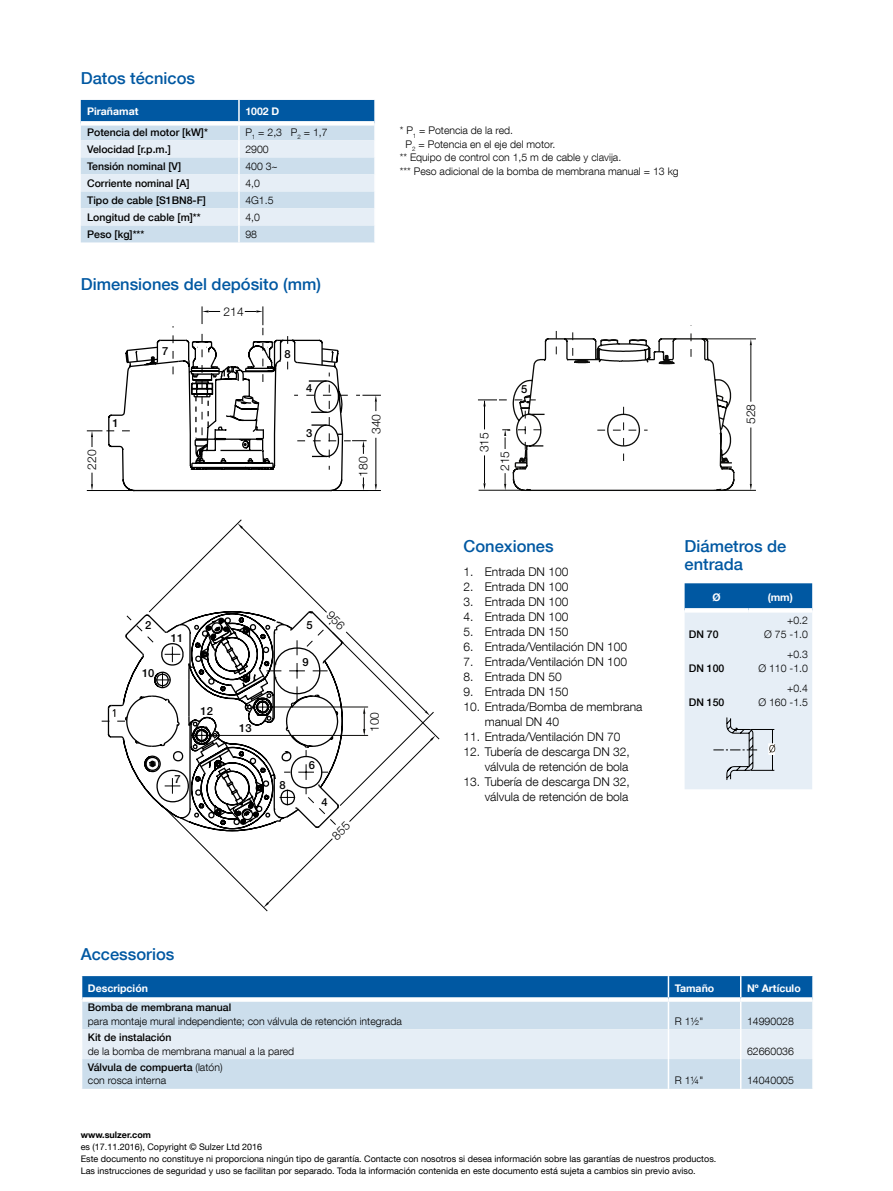
<style>
.page{position:relative;width:893px;height:1191px;background:#fff}
.page>*{position:absolute;margin:0;border:0;box-sizing:border-box;transform-origin:0 0}
.t1{font:500 16.5px/18px "Helvetica Neue LT Com";color:#0058a2}
.t2{font:300 12px/15px "Helvetica Neue LT Com";color:#000}
.t3{font:500 11.25px "Helvetica Neue LT Com";color:#000}
.t4{font:300 10.5px/13.5px "Helvetica Neue LT Com";color:#000;text-align:right}
.t5{font:500 10.5px "Helvetica Neue LT Com";color:#000}
.t6{font:700 10.5px "Helvetica Neue LT Com";color:#fff}
.t7{font:9px/12px "Helvetica Neue LT Com";color:#000}
.t8{font:700 9px "Helvetica Neue LT Com";color:#000}
.s1{font-weight:500}
</style>
<div class="page">
<svg style="left:81px;top:100px;width:294px;height:142px;background:#b7d0e4"></svg>
<hr style="left:238px;top:100px;width:2px;height:21px;background:#fff">
<hr style="left:374px;top:100px;width:2px;height:23px;background:#fff">
<div style="left:81px;top:121px;width:158px;height:5px;background:#fff"></div>
<div style="left:239px;top:121px;width:135px;height:5px;background:#fff"></div>
<svg style="left:81px;top:976px;width:732px;height:112px;background:#acc9e0"></svg>
<hr style="left:812px;top:1059px;width:2px;height:29px;background:#fff">
<svg style="left:82px;top:997px;width:586px;height:4px"></svg>
<svg style="left:668px;top:997px;width:73px;height:4px"></svg>
<svg style="left:741px;top:997px;width:71px;height:4px"></svg>
<svg style="left:87px;top:306px;width:294px;height:186px"></svg>
<svg style="left:750px;top:484px;width:2px;height:6px"></svg>
<svg style="left:750px;top:339px;width:2px;height:6px"></svg>
<hr style="left:751px;top:345px;width:1px;height:57px;background:#0c0c0a">
<hr style="left:751px;top:427px;width:1px;height:57px;background:#0c0c0a">
<hr style="left:704px;top:338px;width:52px;height:1px;background:#0c0c0a">
<hr style="left:714px;top:490px;width:42px;height:1px;background:#0c0c0a">
<svg style="left:478px;top:325px;width:257px;height:166px"></svg>
<svg style="left:150px;top:519px;width:175px;height:91px"></svg>
<svg style="left:196px;top:636px;width:244px;height:275px"></svg>
<svg style="left:685px;top:583px;width:127px;height:206px;background:#c7d8e8"></svg>
<svg style="left:101px;top:610px;width:250px;height:230px"></svg>
<h1 class="t1" style="left:81px;top:69px;width:116px">Datos técnicos</h1>
<p class="t6" style="left:87px;top:105px;width:53px">Pirañamat</p>
<p class="t6" style="left:245px;top:105px;width:36px">1002 D</p>
<p class="t5" style="left:87px;top:126px;width:122px">Potencia del motor [kW]*</p>
<p class="t4" style="left:245px;top:125px;width:84px">P<sub>1</sub> = 2,3 P<sub>2</sub> = 1,7</p>
<p class="t5" style="left:87px;top:143px;width:85px">Velocidad [r.p.m.]</p>
<p class="t4" style="left:245px;top:142px;width:25px">2900</p>
<p class="t5" style="left:87px;top:160px;width:95px">Tensión nominal [V]</p>
<p class="t4" style="left:245px;top:159px;width:34px">400 3~</p>
<p class="t5" style="left:87px;top:177px;width:104px">Corriente nominal [A]</p>
<p class="t4" style="left:245px;top:176px;width:16px">4,0</p>
<p class="t5" style="left:87px;top:194px;width:120px">Tipo de cable [S1BN8-F]</p>
<p class="t4" style="left:245px;top:193px;width:30px">4G1.5</p>
<p class="t5" style="left:87px;top:211px;width:115px">Longitud de cable [m]**</p>
<p class="t4" style="left:245px;top:210px;width:16px">4,0</p>
<p class="t5" style="left:87px;top:228px;width:59px">Peso [kg]***</p>
<p class="t4" style="left:245px;top:227px;width:13px">98</p>
<h1 class="t1" style="left:81px;top:275px;width:242px">Dimensiones del depósito (mm)</h1>
<p class="t2" style="left:224px;top:304px;width:22px">214</p>
<p class="t2" style="left:84px;top:469px;width:22px;rotate:-90deg">220</p>
<p class="t3" style="left:113px;top:416px;width:8px">1</p>
<p class="t3" style="left:162px;top:344px;width:8px">7</p>
<p class="t3" style="left:284px;top:347px;width:8px">8</p>
<p class="t3" style="left:306px;top:381px;width:8px">4</p>
<p class="t3" style="left:306px;top:426px;width:8px">3</p>
<p class="t3" style="left:145px;top:618px;width:8px">2</p>
<p class="t3" style="left:306px;top:618px;width:8px">5</p>
<p class="t3" style="left:302px;top:655px;width:8px">9</p>
<p class="t3" style="left:171px;top:631px;width:14px">11</p>
<p class="t3" style="left:142px;top:666px;width:14px">10</p>
<p class="t3" style="left:201px;top:704px;width:14px">12</p>
<p class="t3" style="left:175px;top:772px;width:8px">7</p>
<p class="t3" style="left:239px;top:721px;width:14px">13</p>
<p class="t3" style="left:279px;top:778px;width:8px">8</p>
<p class="t3" style="left:309px;top:758px;width:8px">6</p>
<p class="t3" style="left:321px;top:795px;width:8px">4</p>
<p class="t4" style="left:400px;top:123px;width:115px">* P<sub>1</sub> = Potencia de la red.</p>
<p class="t4" style="left:406px;top:137px;width:151px">P<sub>2</sub> = Potencia en el eje del motor.</p>
<p class="t4" style="left:400px;top:150px;width:223px">** Equipo de control con 1,5 m de cable y clavija.</p>
<p class="t4" style="left:400px;top:164px;width:281px">*** Peso adicional de la bomba de membrana manual = 13 kg</p>
<p class="t2" style="left:368px;top:434px;width:22px;rotate:-90deg">340</p>
<p class="t2" style="left:355px;top:477px;width:22px;rotate:-90deg">180</p>
<p class="t2" style="left:367px;top:732px;width:22px;rotate:-90deg">100</p>
<p class="t3" style="left:521px;top:382px;width:8px">5</p>
<p class="t2" style="left:474px;top:471px;width:40px;line-height:20.5px;text-indent:19px;rotate:-90deg">315<br>215</p>
<h1 class="t1" style="left:463px;top:536px;width:92px">Conexiones</h1>
<p class="t2" style="left:463px;top:564px;width:106px">1. Entrada DN 100</p>
<p class="t2" style="left:463px;top:579px;width:106px">2. Entrada DN 100</p>
<p class="t2" style="left:463px;top:594px;width:106px">3. Entrada DN 100</p>
<p class="t2" style="left:463px;top:609px;width:106px">4. Entrada DN 100</p>
<p class="t2" style="left:463px;top:624px;width:106px">5. Entrada DN 150</p>
<p class="t2" style="left:463px;top:639px;width:165px">6. Entrada/Ventilación DN 100</p>
<p class="t2" style="left:463px;top:654px;width:165px">7. Entrada/Ventilación DN 100</p>
<p class="t2" style="left:463px;top:669px;width:100px">8. Entrada DN 50</p>
<p class="t2" style="left:463px;top:684px;width:106px">9. Entrada DN 150</p>
<p class="t2" style="left:485px;top:699px;width:159px;text-indent:-21px">10. Entrada/Bomba de membrana manual DN 40</p>
<p class="t2" style="left:463px;top:729px;width:159px">11. Entrada/Ventilación DN 70</p>
<p class="t2" style="left:463px;top:744px;width:168px;text-align:right">12. Tubería de descarga DN 32, válvula de retención de bola</p>
<p class="t2" style="left:463px;top:774px;width:168px;text-align:right">13. Tubería de descarga DN 32, válvula de retención de bola</p>
<p class="t2" style="left:743px;top:424px;width:22px;rotate:-90deg">528</p>
<h1 class="t1" style="left:685px;top:536px;width:103px">Diámetros de entrada</h1>
<p class="t6" style="left:712px;top:590px;width:10px">Ø</p>
<p class="t6" style="left:768px;top:590px;width:27px">(mm)</p>
<p class="t5" style="left:689px;top:628px;width:31px">DN 70</p>
<p class="t4" style="left:764px;top:613px;width:45px">+0.2<br>Ø 75 -1.0</p>
<p class="t5" style="left:689px;top:662px;width:37px">DN 100</p>
<p class="t5" style="left:689px;top:696px;width:37px">DN 150</p>
<p class="t4" style="left:758px;top:647px;width:51px">+0.3<br>Ø 110 -1.0</p>
<p class="t4" style="left:758px;top:681px;width:51px">+0.4<br>Ø 160 -1.5</p>
<h1 class="t1" style="left:81px;top:945px;width:95px">Accessorios</h1>
<p class="t6" style="left:88px;top:981px;width:62px">Descripción</p>
<p class="t6" style="left:675px;top:981px;width:41px">Tamaño</p>
<p class="t6" style="left:747px;top:981px;width:55px">Nº Artículo</p>
<p class="t5" style="left:88px;top:1001px;width:145px">Bomba de membrana manual</p>
<p class="t4" style="left:88px;top:1014px;width:315px">para montaje mural independiente; con válvula de retención integrada</p>
<p class="t4" style="left:675px;top:1014px;width:30px">R 1½"</p>
<p class="t4" style="left:747px;top:1014px;width:48px">14990028</p>
<p class="t5" style="left:88px;top:1031px;width:85px">Kit de instalación</p>
<p class="t4" style="left:88px;top:1043px;width:208px">de la bomba de membrana manual a la pared</p>
<p class="t4" style="left:747px;top:1043px;width:48px">62660036</p>
<p class="t4" style="left:88px;top:1060px;width:136px;text-align:left"><span class="s1">Válvula de compuerta</span> (latón) con rosca interna</p>
<p class="t4" style="left:675px;top:1073px;width:30px">R 1¼"</p>
<p class="t4" style="left:747px;top:1073px;width:48px">14040005</p>
<p class="t8" style="left:81px;top:1129px;width:72px">www.sulzer.com</p>
<p class="t7" style="left:81px;top:1140px;width:637px">es (17.11.2016), Copyright © Sulzer Ltd 2016<br>Este documento no constituye ni proporciona ningún tipo de garantía. Contacte con nosotros si desea información sobre las garantías de nuestros productos.<br>Las instrucciones de seguridad y uso se facilitan por separado. Toda la información contenida en este documento está sujeta a cambios sin previo aviso.</p>
</div>
